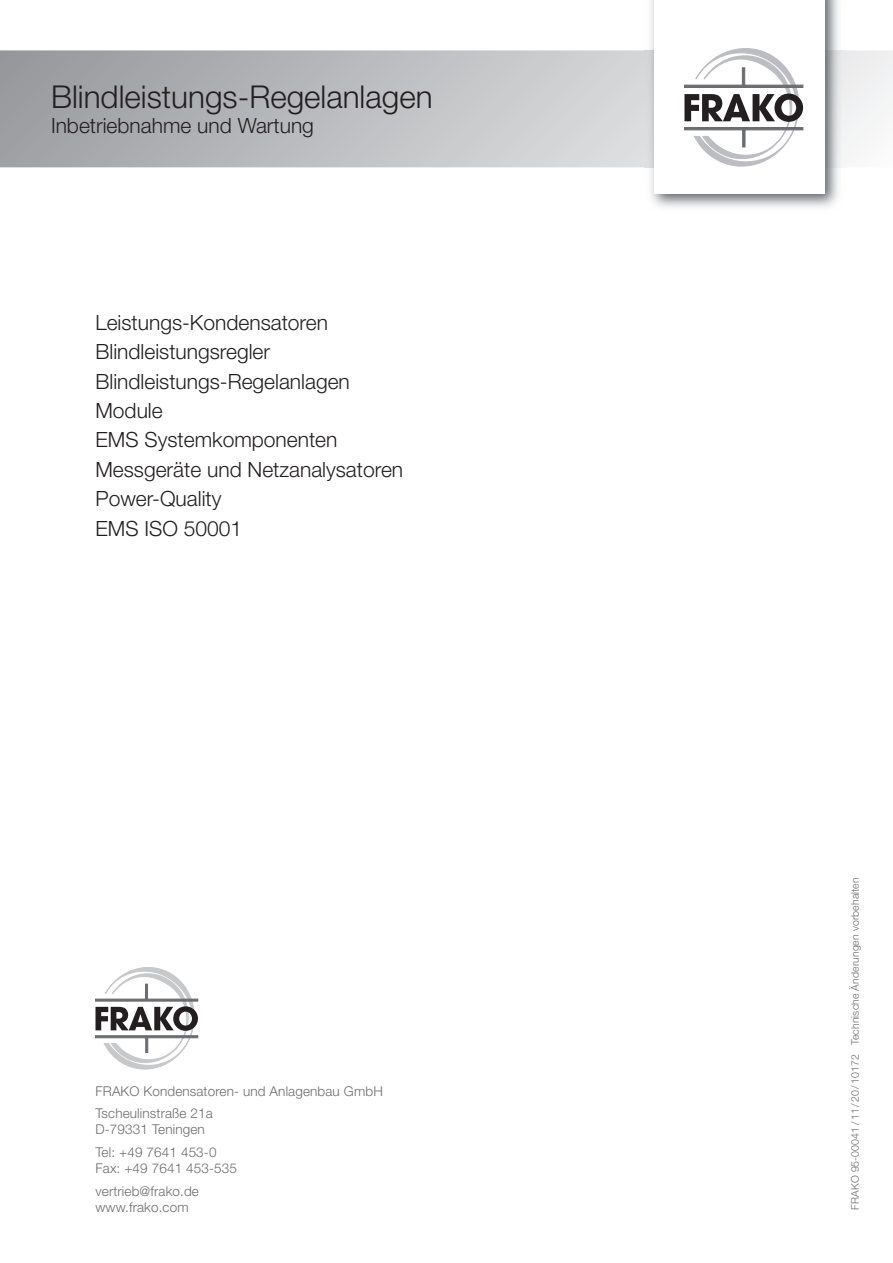
<style>
.page{position:relative;width:893px;height:1263px;background:#fff}
.page>*{position:absolute;margin:0;border:0;box-sizing:border-box;transform-origin:0 0}
.t1{font:300 31.5px "Helvetica Neue LT Pro";color:#231f20}
.t2{font:300 21px/29.4px "Helvetica Neue LT Pro";color:#231f20}
.t3{font:300 13.5px/22.5px "Helvetica Neue LT Pro";letter-spacing:.01em;color:#6c6d70}
.t4{font:300 10.5px "Helvetica Neue LT Pro";letter-spacing:.01em;color:#6c6d70}
</style>
<div class="page">
<svg style="left:95px;top:967px;width:104px;height:103px"></svg>
<svg style="left:0;top:50px;width:893px;height:117px"></svg>
<img style="left:644px;top:0;width:201px;height:208px">
<div style="left:654px;top:0;width:171px;height:193px;background:#fff"></div>
<svg style="left:684px;top:48px;width:120px;height:119px"></svg>
<h1 class="t1" style="left:51px;top:77px;width:383px">Blindleistungs-Regelanlagen</h1>
<p class="t2" style="left:51px;top:110px;width:264px">Inbetriebnahme und Wartung</p>
<p class="t2" style="left:95px;top:307px;width:309px">Leistungs-Kondensatoren<br>Blindleistungsregler<br>Blindleistungs-Regelanlagen<br>Module<br>EMS Systemkomponenten<br>Messgeräte und Netzanalysatoren<br>Power-Quality<br>EMS ISO 50001</p>
<p class="t3" style="left:95px;top:1079px;width:289px">FRAKO Kondensatoren- und Anlagenbau GmbH<br>Tscheulinstraße 21a</p>
<p class="t3" style="left:95px;top:1118px;width:123px">D-79331 Teningen<br>Tel: +49 7641 453-0</p>
<p class="t3" style="left:95px;top:1157px;width:143px">Fax: +49 7641 453-535 vertrieb@frako.de</p>
<p class="t3" style="left:95px;top:1195px;width:95px">www.frako.com</p>
<p class="t4" style="left:849px;top:1210px;width:334px;rotate:-90deg">FRAKO 95-00041 / 11 / 20 / 10172 Technische Änderungen vorbehalten</p>
</div>
